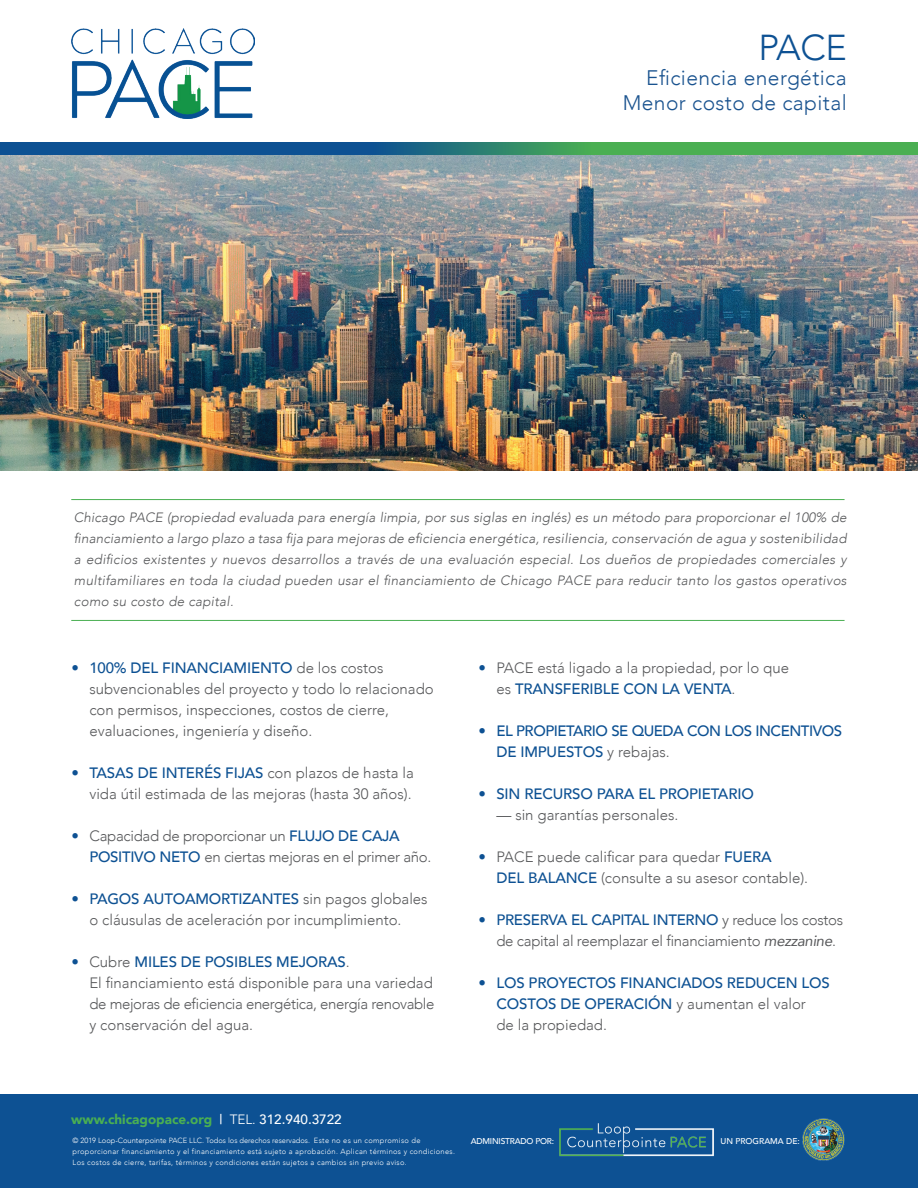
<style>
.page{position:relative;width:918px;height:1188px;background:#fff}
.page>*{position:absolute;margin:0;border:0;box-sizing:border-box;transform-origin:0 0}
.t1{font:300 36px "Avenir";color:#0d5193}
.t2{font:300 21px/25.2px "Avenir";letter-spacing:.02em;color:#1a538f;text-align:right}
.t3{font:300 15px/21px "Avenir";color:#57585a}
.t4{font:300 15px/21px "Avenir";letter-spacing:-.02em;color:#57585a}
.t5{font:500 15px/21px "Avenir";letter-spacing:-.01em;color:#0d5193}
.t6{font:500 15px/21px "Avenir";letter-spacing:-.03em;color:#0d5193}
.t7{font:italic 300 13.5px/21px "Avenir";letter-spacing:.02em;color:#57585a;text-align:justify}
.t8{font:900 13.5px "Avenir";color:#4aaf52}
.t9{font:500 8.4px "Avenir";letter-spacing:-.025em;color:#fff}
.t10{font:500 8.4px "Avenir";color:#fff}
.t11{font:300 7.5px/11.2px "Avenir";letter-spacing:.04em;color:#fff}
.s1{color:#0d5193}
.s2{font-weight:500;color:#0d5193}
.s3{font-weight:300;color:#57585a}
.s4{font-weight:400;font-style:italic}
.s5{font-weight:500;color:#fff}
.s6{font-weight:300;color:#fff}
</style>
<div class="page">
<img style="left:0;top:155px;width:918px;height:316px">
<hr style="left:71px;top:620px;width:774px;height:1px;background:#4aaf52">
<hr style="left:71px;top:499px;width:774px;height:1px;background:#4aaf52">
<img style="left:71px;top:29px;width:184px;height:89px">
<div style="left:349px;top:143px;width:569px;height:12px;background:#4aaf52"></div>
<svg style="left:0;top:143px;width:569px;height:12px;background:#165f88"></svg>
<div style="left:0;top:1094px;width:918px;height:94px;background:#0d5193"></div>
<img style="left:803px;top:1119px;width:42px;height:41px">
<img style="left:559px;top:1123px;width:155px;height:34px">
<h1 class="t1" style="left:758px;top:26px;width:90px">PACE</h1>
<h2 class="t2" style="left:623px;top:65px;width:225px">Eficiencia energética<br>Menor costo de capital</h2>
<p class="t7" style="left:74px;top:507px;width:774px">Chicago PACE (propiedad evaluada para energía limpia, por sus siglas en inglés) es un método para proporcionar el 100% de financiamiento a largo plazo a tasa fija para mejoras de eficiencia energética, resiliencia, conservación de agua y sostenibilidad a edificios existentes y nuevos desarrollos a través de una evaluación especial. Los dueños de propiedades comerciales y multifamiliares en toda la ciudad pueden usar el financiamiento de Chicago PACE para reducir tanto los gastos operativos como su costo de capital.</p>
<p class="t3" style="left:89px;top:657px;width:346px;text-indent:-18px"><span class="s1">•</span> <span class="s2">100% DEL FINANCIAMIENTO</span> de los costos subvencionables del proyecto y todo lo relacionado con permisos, inspecciones, costos de cierre, evaluaciones, ingeniería y diseño.</p>
<p class="t3" style="left:71px;top:762px;width:344px;text-align:right"><span class="s2">• TASAS DE INTERÉS FIJAS</span> con plazos de hasta la vida útil estimada de las mejoras (hasta 30 años).</p>
<p class="t4" style="left:89px;top:825px;width:344px;text-indent:-18px"><span class="s2">•</span> Capacidad de proporcionar un <span class="s2">FLUJO DE CAJA<br>POSITIVO NETO</span> en ciertas mejoras en el primer año.</p>
<p class="t3" style="left:71px;top:888px;width:358px;text-align:center"><span class="s2">• PAGOS AUTOAMORTIZANTES</span> sin pagos globales o cláusulas de aceleración por incumplimiento.</p>
<p class="t3" style="left:89px;top:951px;width:347px;text-indent:-18px"><span class="s2">•</span> Cubre <span class="s2">MILES DE POSIBLES MEJORAS</span>.<br>El financiamiento está disponible para una variedad de mejoras de eficiencia energética, energía renovable y conservación del agua.</p>
<p class="t3" style="left:496px;top:657px;width:294px;text-indent:-18px"><span class="s2">•</span> PACE está ligado a la propiedad, por lo que es <span class="s2">TRANSFERIBLE CON LA VENTA</span>.</p>
<p class="t6" style="left:496px;top:719px;width:347px;text-indent:-18px">• EL PROPIETARIO SE QUEDA CON LOS INCENTIVOS<br>DE IMPUESTOS <span class="s3">y rebajas.</span></p>
<p class="t5" style="left:478px;top:782px;width:277px">• SIN RECURSO PARA EL PROPIETARIO</p>
<p class="t3" style="left:496px;top:804px;width:184px">— sin garantías personales.</p>
<p class="t3" style="left:496px;top:846px;width:313px;text-indent:-18px"><span class="s2">•</span> PACE puede calificar para quedar <span class="s2">FUERA<br>DEL BALANCE</span> (consulte a su asesor contable).</p>
<p class="t4" style="left:496px;top:909px;width:348px;text-indent:-18px"><span class="s2">• PRESERVA EL CAPITAL INTERNO</span> y reduce los costos de capital al reemplazar el financiamiento <span class="s4">mezzanine</span>.</p>
<p class="t5" style="left:496px;top:971px;width:335px;text-indent:-18px">• LOS PROYECTOS FINANCIADOS REDUCEN LOS<br>COSTOS DE OPERACIÓN <span class="s3">y aumentan el valor<br>de la propiedad.</span></p>
<p class="t8" style="left:71px;top:1108px;width:272px">www.chicagopace.org <span class="s5">|</span> <span class="s6">TEL.</span> <span class="s5">312.940.3722</span></p>
<p class="t11" style="left:73px;top:1134px;width:384px">© 2019 Loop-Counterpointe PACE LLC. Todos los derechos reservados. Este no es un compromiso de proporcionar financiamiento y el financiamiento está sujeto a aprobación. Aplican términos y condiciones.<br>Los costos de cierre, tarifas, términos y condiciones están sujetos a cambios sin previo aviso.</p>
<p class="t9" style="left:471px;top:1134px;width:85px">ADMINISTRADO POR:</p>
<p class="t10" style="left:721px;top:1134px;width:81px">UN PROGRAMA DE:</p>
</div>
